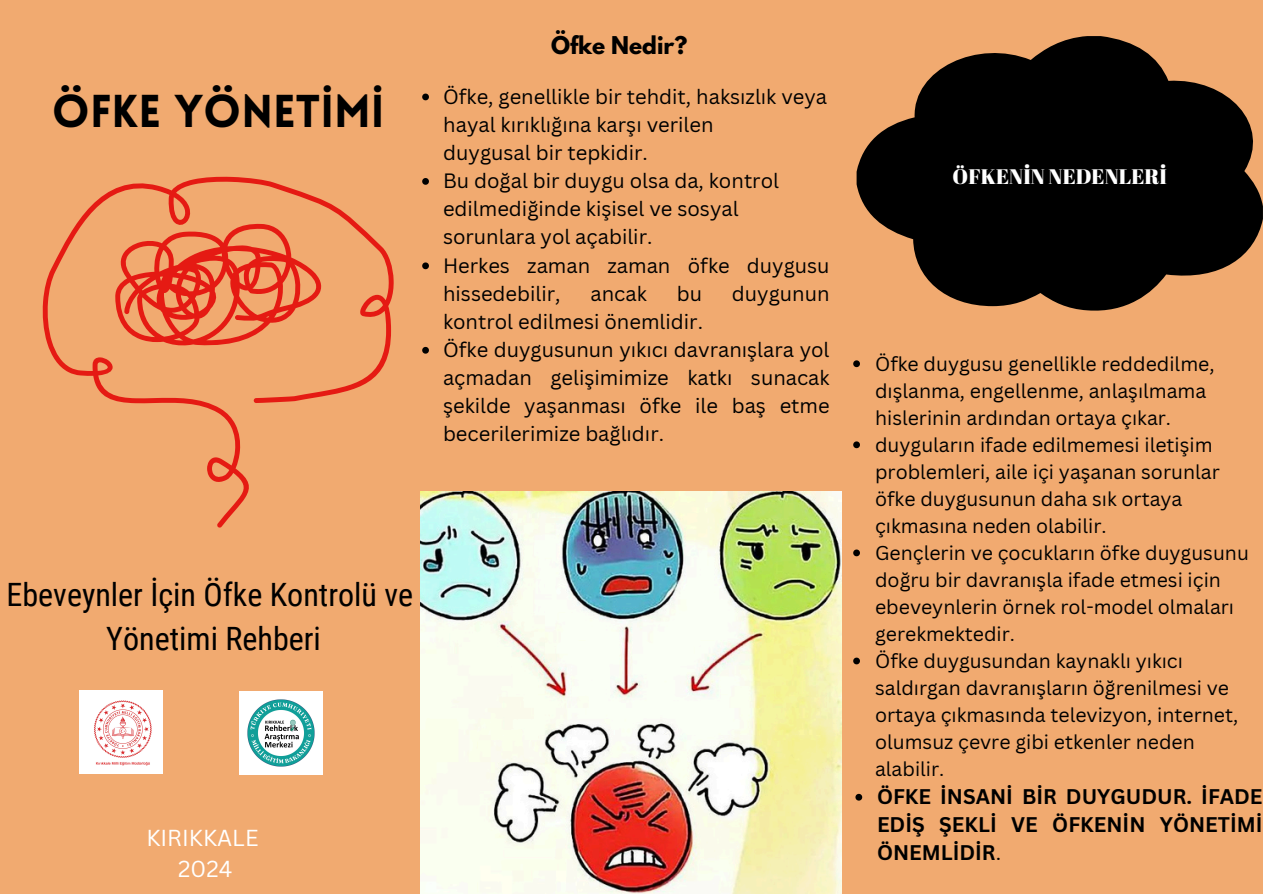
<style>
.page{position:relative;width:1263px;height:894px;background:#fff}
.page>*{position:absolute;margin:0;border:0;box-sizing:border-box;transform-origin:0 0}
.t1{font:900 45px "Lovelo";color:#000}
.t2{font:32.1px/43.8px "Roboto Condensed";color:#000;text-align:center}
.t3{font:22.5px/31.5px "Canva Sans";color:#fff;text-align:center}
.t4{font:700 21.75px "League Spartan";color:#000}
.t5{font:21px "Abril Fatface";color:#fff}
.t6{font:700 20.55px/28.2px "Canva Sans";color:#000;text-align:justify}
.t7{font:20.25px/28.2px "Canva Sans";color:#000}
.t8{font:19.5px/27px "Canva Sans";color:#000}
.s1{font-weight:400}
</style>
<div class="page">
<div style="left:0;top:0;width:1263px;height:893px;background:#f1aa70"></div>
<svg style="left:42px;top:176px;width:352px;height:351px"></svg>
<img style="left:421px;top:491px;width:421px;height:401px">
<svg style="left:857px;top:36px;width:406px;height:274px;fill:#000"></svg>
<svg style="left:422px;top:93px;width:7px;height:7px"></svg>
<svg style="left:422px;top:178px;width:7px;height:7px"></svg>
<svg style="left:422px;top:262px;width:7px;height:7px"></svg>
<svg style="left:422px;top:347px;width:7px;height:6px"></svg>
<svg style="left:853px;top:360px;width:7px;height:7px"></svg>
<svg style="left:853px;top:441px;width:7px;height:7px"></svg>
<svg style="left:853px;top:549px;width:7px;height:7px"></svg>
<svg style="left:853px;top:657px;width:7px;height:7px"></svg>
<svg style="left:855px;top:793px;width:7px;height:7px"></svg>
<img style="left:79px;top:690px;width:84px;height:83px">
<img style="left:239px;top:691px;width:83px;height:83px">
<p class="t1" style="left:52px;top:93px;width:334px">ÖFKE YÖNETİMİ</p>
<p class="t4" style="left:551px;top:35px;width:138px">Öfke Nedir?</p>
<p class="t7" style="left:443px;top:82px;width:386px">Öfke, genellikle bir tehdit, haksızlık veya</p>
<p class="t7" style="left:443px;top:110px;width:272px">hayal kırıklığına karşı verilen</p>
<p class="t7" style="left:443px;top:138px;width:206px">duygusal bir tepkidir.</p>
<h3 class="t7" style="left:443px;top:166px;width:338px">Bu doğal bir duygu olsa da, kontrol edilmediğinde kişisel ve sosyal sorunlara yol açabilir.</h3>
<h1 class="t7" style="left:443px;top:250px;width:388px">Herkes zaman zaman öfke duygusu hissedebilir,</h1>
<h1 class="t7" style="left:590px;top:279px;width:58px">ancak</h1>
<h1 class="t7" style="left:677px;top:279px;width:27px">bu</h1>
<h1 class="t7" style="left:732px;top:279px;width:99px">duygunun</h1>
<h1 class="t7" style="left:443px;top:307px;width:261px">kontrol edilmesi önemlidir.</h1>
<p class="t7" style="left:443px;top:335px;width:388px;text-align:justify">Öfke duygusunun yıkıcı davranışlara yol açmadan gelişimimize katkı sunacak şekilde yaşanması öfke ile baş etme becerilerimize bağlıdır.</p>
<p class="t2" style="left:7px;top:573px;width:408px">Ebeveynler İçin Öfke Kontrolü ve<br>Yönetimi Rehberi</p>
<h2 class="t3" style="left:146px;top:821px;width:114px">KIRIKKALE<br>2024</h2>
<p class="t5" style="left:953px;top:161px;width:216px">ÖFKENİN NEDENLERİ</p>
<p class="t8" style="left:875px;top:349px;width:341px">Öfke duygusu genellikle reddedilme, dışlanma, engellenme, anlaşılmama hislerinin ardından ortaya çıkar.</p>
<p class="t8" style="left:875px;top:430px;width:346px">duyguların ifade edilmemesi iletişim problemleri, aile içi yaşanan sorunlar öfke duygusunun daha sık ortaya çıkmasına neden olabilir.</p>
<p class="t8" style="left:875px;top:538px;width:375px">Gençlerin ve çocukların öfke duygusunu doğru bir davranışla ifade etmesi için ebeveynlerin örnek rol-model olmaları gerekmektedir.</p>
<p class="t8" style="left:875px;top:646px;width:365px">Öfke duygusundan kaynaklı yıkıcı saldırgan davranışların öğrenilmesi ve ortaya çıkmasında televizyon, internet, olumsuz çevre gibi etkenler neden alabilir.</p>
<p class="t6" style="left:877px;top:781px;width:387px">ÖFKE İNSANİ BİR DUYGUDUR. İFADE EDİŞ ŞEKLİ VE ÖFKENİN YÖNETİMİ ÖNEMLİDİR<span class="s1">.</span></p>
</div>
